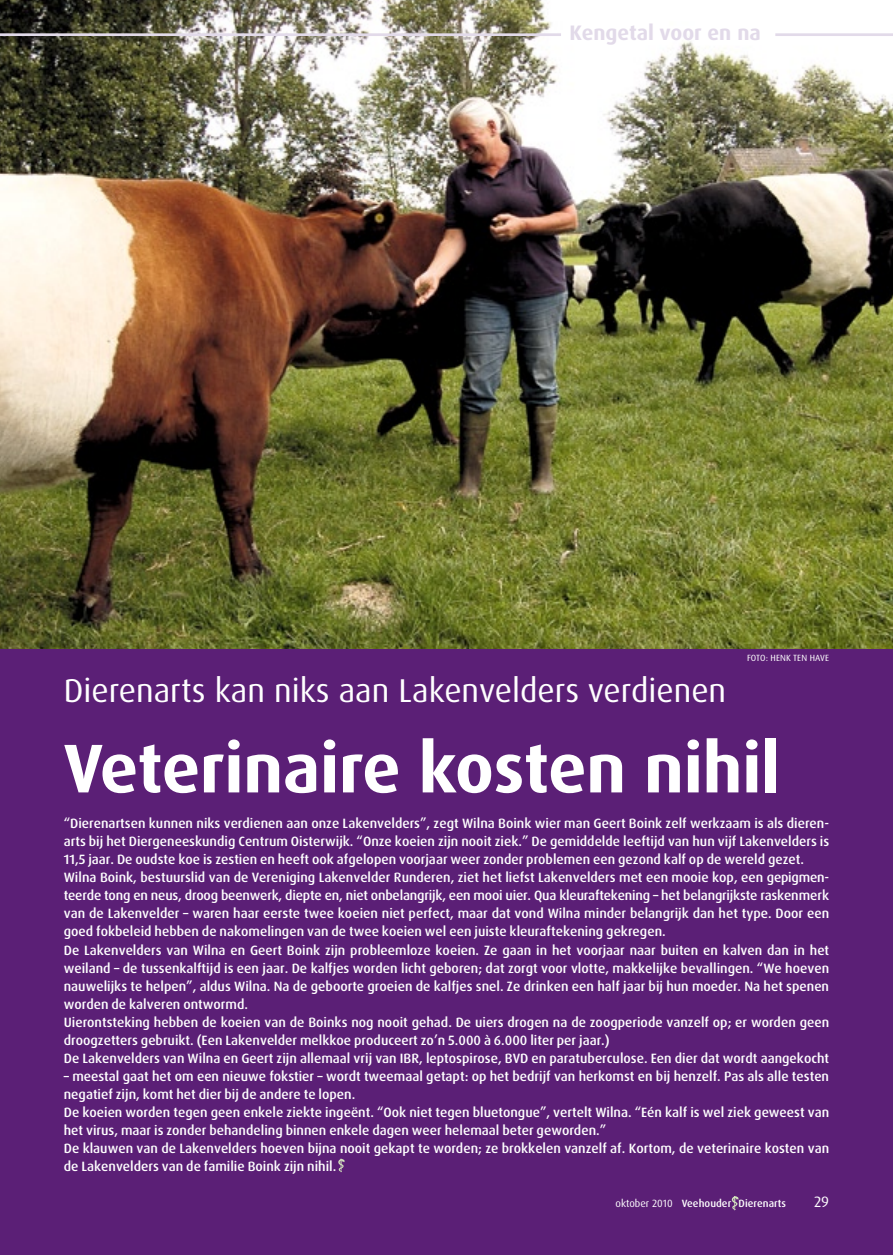
<style>
.page{position:relative;width:893px;height:1255px;background:#fff}
.page>*{position:absolute;margin:0;border:0;box-sizing:border-box;transform-origin:0 0}
.t1{font:700 69px "Dax OT";letter-spacing:-.005em;color:#fff}
.t2{font:33px "Dax OT";color:#fff}
.t3{font:700 21px "Dax OT";color:#e2dae9}
.t4{font:15px "Dax OT";color:#fff}
.t5{font:500 13.5px/18px "Dax OT";color:#fff}
.t6{font:500 10.5px "Dax OT";letter-spacing:.005em;color:#fff}
.t7{font:9px "Dax OT";letter-spacing:.01em;color:#fff}
.s1{font-weight:400}
</style>
<div class="page">
<div style="left:0;top:630px;width:893px;height:624px;background:#5b1f76"></div>
<svg style="left:732px;top:1196px;width:7px;height:14px"></svg>
<img style="left:0;top:0;width:893px;height:648px">
<hr style="left:0;top:33px;width:561px;height:3px;background:#e2dae9">
<hr style="left:775px;top:33px;width:118px;height:3px;background:#e2dae9">
<svg style="left:338px;top:1158px;width:7px;height:14px"></svg>
<h3 class="t3" style="left:570px;top:19px;width:193px">Kengetal voor en na</h3>
<h2 class="t2" style="left:64px;top:670px;width:664px">Dierenarts kan niks aan Lakenvelders verdienen</h2>
<p class="t7" style="left:747px;top:652px;width:84px">Foto: henk ten have</p>
<h1 class="t1" style="left:64px;top:724px;width:718px">Veterinaire kosten nihil</h1>
<p class="t5" style="left:64px;top:814px;width:767px">“Dierenartsen kunnen niks verdienen aan onze Lakenvelders”, zegt Wilna Boink wier man Geert Boink zelf werkzaam is als dieren&shy;arts bij het Diergeneeskundig Centrum Oisterwijk. “Onze koeien zijn nooit ziek.” De gemiddelde leeftijd van hun vijf Lakenvelders is 11,5 jaar. De oudste koe is zestien en heeft ook afgelopen voorjaar weer zonder problemen een gezond kalf op de wereld gezet.<br>Wilna Boink, bestuurslid van de Vereniging Lakenvelder Runderen, ziet het liefst Lakenvelders met een mooie kop, een gepigmen&shy;teerde tong en neus, droog beenwerk, diepte en, niet onbelangrijk, een mooi uier. Qua kleuraftekening – het belangrijkste raskenmerk van de Lakenvelder – waren haar eerste twee koeien niet perfect, maar dat vond Wilna minder belangrijk dan het type. Door een goed fokbeleid hebben de nakomelingen van de twee koeien wel een juiste kleuraftekening gekregen.<br>De Lakenvelders van Wilna en Geert Boink zijn probleemloze koeien. Ze gaan in het voorjaar naar buiten en kalven dan in het weiland – de tussenkalftijd is een jaar. De kalfjes worden licht geboren; dat zorgt voor vlotte, makkelijke bevallingen. “We hoeven nauwelijks te helpen”, aldus Wilna. Na de geboorte groeien de kalfjes snel. Ze drinken een half jaar bij hun moeder. Na het spenen worden de kalveren ontwormd.<br>Uierontsteking hebben de koeien van de Boinks nog nooit gehad. De uiers drogen na de zoogperiode vanzelf op; er worden geen droogzetters gebruikt. (Een Lakenvelder melkkoe produceert zo’n 5.000 à 6.000 liter per jaar.)<br>De Lakenvelders van Wilna en Geert zijn allemaal vrij van IBR, leptospirose, BVD en paratuberculose. Een dier dat wordt aangekocht</p>
<p class="t5" style="left:64px;top:1066px;width:767px">– meestal gaat het om een nieuwe fokstier – wordt tweemaal getapt: op het bedrijf van herkomst en bij henzelf. Pas als alle testen negatief zijn, komt het dier bij de andere te lopen.<br>De koeien worden tegen geen enkele ziekte ingeënt. “Ook niet tegen bluetongue”, vertelt Wilna. “Eén kalf is wel ziek geweest van het virus, maar is zonder behandeling binnen enkele dagen weer helemaal beter geworden.”<br>De klauwen van de Lakenvelders hoeven bijna nooit gekapt te worden; ze brokkelen vanzelf af. Kortom, de veterinaire kosten van de Lakenvelders van de familie Boink zijn nihil.</p>
<p class="t6" style="left:615px;top:1196px;width:172px"><span class="s1">oktober 2010</span> Veehouder Dierenarts</p>
<p class="t4" style="left:814px;top:1191px;width:17px">29</p>
</div>
